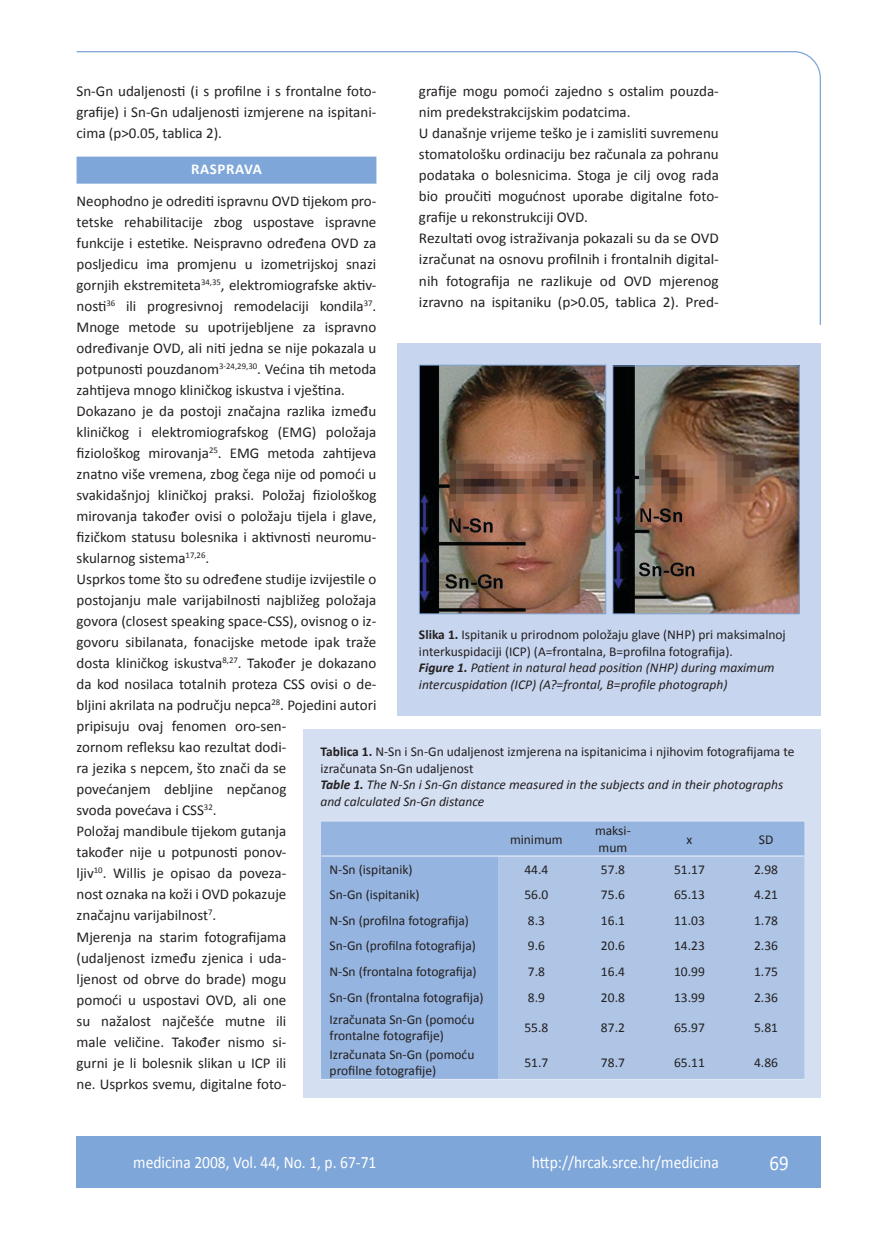
<style>
.page{position:relative;width:872px;height:1234px;background:#fff}
.page>*{position:absolute;margin:0;border:0;box-sizing:border-box;transform-origin:0 0}
.t1{font:21px "Calibri";color:#fff;scale:.9 1}
.t2{font:17.25px "Calibri";color:#fff;scale:.9 1}
.t3{font:15px/21px "Calibri";color:#231f20}
.t4{font:700 15px "Calibri";color:#fff}
.t5{font:13.5px/16.5px "Calibri";color:#231f20}
.s1{font-weight:700}
.s2{font-weight:700;font-style:italic}
.s3{font-style:italic}
</style>
<div class="page">
<div style="left:303px;top:729px;width:518px;height:368px;background:#d4dff2"></div>
<div style="left:321px;top:821px;width:483px;height:257px;background:#95b4df"></div>
<div style="left:498px;top:855px;width:306px;height:223px;background:#aec5e6"></div>
<hr style="left:320px;top:820px;width:178px;height:1px;background:#e1e8f5">
<hr style="left:498px;top:820px;width:76px;height:1px;background:#e1e8f5">
<hr style="left:574px;top:820px;width:77px;height:1px;background:#e1e8f5">
<hr style="left:651px;top:820px;width:77px;height:1px;background:#e1e8f5">
<hr style="left:728px;top:820px;width:77px;height:1px;background:#e1e8f5">
<hr style="left:322px;top:855px;width:176px;height:1px;background:#e1e8f5">
<hr style="left:498px;top:855px;width:76px;height:1px;background:#e1e8f5">
<hr style="left:574px;top:855px;width:77px;height:1px;background:#e1e8f5">
<hr style="left:651px;top:855px;width:77px;height:1px;background:#e1e8f5">
<hr style="left:728px;top:855px;width:75px;height:1px;background:#e1e8f5">
<hr style="left:320px;top:1078px;width:178px;height:1px;background:#e1e8f5">
<hr style="left:498px;top:1078px;width:76px;height:1px;background:#e1e8f5">
<hr style="left:574px;top:1078px;width:77px;height:1px;background:#e1e8f5">
<hr style="left:651px;top:1078px;width:77px;height:1px;background:#e1e8f5">
<hr style="left:728px;top:1078px;width:77px;height:1px;background:#e1e8f5">
<div style="left:398px;top:343px;width:423px;height:372px;background:#c7d5ee"></div>
<img style="left:421px;top:366px;width:183px;height:246px">
<div style="left:419px;top:364px;width:187px;height:250px;border:1px solid #7ea6d8"></div>
<img style="left:614px;top:367px;width:183px;height:245px">
<div style="left:612px;top:365px;width:187px;height:249px;border:1px solid #7ea6d8"></div>
<svg style="left:76px;top:51px;width:745px;height:274px"></svg>
<div style="left:77px;top:1135px;width:744px;height:51px;background:#7ea6d8"></div>
<p class="t3" style="left:77px;top:80px;width:301px;text-align:justify">Sn-Gn udaljenosti (i s profilne i s frontalne foto&shy;grafije) i Sn-Gn udaljenosti izmjerene na ispitani&shy;cima (p&gt;0.05, tablica 2).</p>
<p class="t4" style="left:191px;top:160px;width:19px">RASPRA</p>
<p class="t4" style="left:244px;top:160px;width:18px">VA</p>
<p class="t3" style="left:77px;top:190px;width:301px">Neophodno je odrediti ispravnu OVD tijekom pro&shy;tetske rehabilitacije zbog uspostave ispravne funkcije i estetike. Neispravno određena OVD za posljedicu ima promjenu u izometrijskoj snazi gornjih ekstremiteta<sup>34,35</sup>, elektromiografske aktiv&shy;nosti<sup>36</sup> ili progresivnoj remodelaciji kondila<sup>37</sup>.<br>Mnoge metode su upotrijebljene za ispravno određivanje OVD, ali niti jedna se nije pokazala u potpunosti pouzdanom<sup>3-24,29,30</sup>. Većina tih metoda zahtijeva mnogo kliničkog iskustva i vještina.<br>Dokazano je da postoji značajna razlika između kliničkog i elektromiografskog (EMG) položaja fiziološkog mirovanja<sup>25</sup>. EMG metoda zahtijeva znatno više vremena, zbog čega nije od pomoći u svakidašnjoj kliničkoj praksi. Položaj fiziološkog mirovanja također ovisi o položaju tijela i glave, fizičkom statusu bolesnika i aktivnosti neuromu&shy;skularnog sistema<sup>17,26</sup>.<br>Usprkos tome što su određene studije izvijestile o postojanju male varijabilnosti najbližeg položaja govora (closest speaking space-CSS), ovisnog o iz&shy;govoru sibilanata, fonacijske metode ipak traže dosta kliničkog iskustva<sup>8,27</sup>. Također je dokazano da kod nosilaca totalnih proteza CSS ovisi o de&shy;bljini akrilata na području nepca<sup>28</sup>. Pojedini autori pripisuju ovaj fenomen oro-sen-<br>zornom refleksu kao rezultat dodi-<br>ra jezika s nepcem, što znači da se<br>povećanjem debljine nepčanog<br>svoda povećava i CSS<sup>32</sup>.<br>Položaj mandibule tijekom gutanja<br>također nije u potpunosti ponov-<br>ljiv<sup>10</sup>. Willis je opisao da poveza-<br>nost oznaka na koži i OVD pokazuje<br>značajnu varijabilnost<sup>7</sup>.<br>Mjerenja na starim fotografijama<br>(udaljenost između zjenica i uda-<br>ljenost od obrve do brade) mogu<br>pomoći u uspostavi OVD, ali one<br>su nažalost najčešće mutne ili<br>male veličine. Također nismo si-<br>gurni je li bolesnik slikan u ICP ili<br>ne. Usprkos svemu, digitalne foto-</p>
<p class="t3" style="left:419px;top:80px;width:301px">grafije mogu pomoći zajedno s ostalim pouzda&shy;nim predekstrakcijskim podatcima.<br>U današnje vrijeme teško je i zamisliti suvremenu stomatološku ordinaciju bez računala za pohranu podataka o bolesnicima. Stoga je cilj ovog rada bio proučiti mogućnost uporabe digitalne foto&shy;grafije u rekonstrukciji OVD.<br>Rezultati ovog istraživanja pokazali su da se OVD izračunat na osnovu profilnih i frontalnih digital&shy;nih fotografija ne razlikuje od OVD mjerenog izravno na ispitaniku (p&gt;0.05, tablica 2). Pred-</p>
<p class="t5" style="left:419px;top:625px;width:368px"><span class="s1">SLIKA 1.</span> Ispitanik u prirodnom položaju glave (NHP) pri maksimalnoj interkuspidaciji (ICP) (A=frontalna, B=profilna fotografija).<br><span class="s2">Figure 1.</span> <span class="s3">Patient in natural head position (NHP) during maximum intercuspidation (ICP) (A?=frontal, B=profile photograph)</span></p>
<p class="t5" style="left:320px;top:742px;width:475px"><span class="s1">TABLICA 1.</span> N-Sn i Sn-Gn udaljenost izmjerena na ispitanicima i njihovim fotografijama te izračunata Sn-Gn udaljenost<br><span class="s2">Table 1.</span> <span class="s3">The N-Sn i Sn-Gn distance measured in the subjects and in their photographs and calculated Sn-Gn distance</span></p>
<p class="t5" style="left:510px;top:830px;width:54px">minimum</p>
<p class="t5" style="left:595px;top:821px;width:37px">maksi&shy;mum</p>
<p class="t5" style="left:686px;top:830px;width:7px">x</p>
<p class="t5" style="left:759px;top:830px;width:16px">SD</p>
<p class="t5" style="left:329px;top:860px;width:85px">N-Sn (ispitanik)</p>
<p class="t5" style="left:524px;top:860px;width:25px">44.4</p>
<p class="t5" style="left:601px;top:860px;width:25px">57.8</p>
<p class="t5" style="left:674px;top:860px;width:32px">51.17</p>
<p class="t5" style="left:754px;top:860px;width:25px">2.98</p>
<p class="t5" style="left:329px;top:885px;width:91px">Sn-Gn (ispitanik)</p>
<p class="t5" style="left:524px;top:885px;width:25px">56.0</p>
<p class="t5" style="left:601px;top:885px;width:25px">75.6</p>
<p class="t5" style="left:674px;top:885px;width:32px">65.13</p>
<p class="t5" style="left:754px;top:885px;width:25px">4.21</p>
<p class="t5" style="left:329px;top:911px;width:141px">N-Sn (profilna fotografija)</p>
<p class="t5" style="left:528px;top:911px;width:19px">8.3</p>
<p class="t5" style="left:601px;top:911px;width:25px">16.1</p>
<p class="t5" style="left:674px;top:911px;width:32px">11.03</p>
<p class="t5" style="left:754px;top:911px;width:25px">1.78</p>
<p class="t5" style="left:329px;top:936px;width:148px">Sn-Gn (profilna fotografija)</p>
<p class="t5" style="left:528px;top:936px;width:19px">9.6</p>
<p class="t5" style="left:601px;top:936px;width:25px">20.6</p>
<p class="t5" style="left:674px;top:936px;width:32px">14.23</p>
<p class="t5" style="left:754px;top:936px;width:25px">2.36</p>
<p class="t5" style="left:329px;top:962px;width:149px">N-Sn (frontalna fotografija)</p>
<p class="t5" style="left:528px;top:962px;width:19px">7.8</p>
<p class="t5" style="left:601px;top:962px;width:25px">16.4</p>
<p class="t5" style="left:674px;top:962px;width:32px">10.99</p>
<p class="t5" style="left:754px;top:962px;width:25px">1.75</p>
<p class="t5" style="left:329px;top:987px;width:155px">Sn-Gn (frontalna fotografija)</p>
<p class="t5" style="left:528px;top:987px;width:19px">8.9</p>
<p class="t5" style="left:601px;top:987px;width:25px">20.8</p>
<p class="t5" style="left:674px;top:987px;width:32px">13.99</p>
<p class="t5" style="left:754px;top:987px;width:25px">2.36</p>
<p class="t5" style="left:329px;top:1009px;width:146px">Izračunata Sn-Gn (pomoću frontalne fotografije)</p>
<p class="t5" style="left:524px;top:1018px;width:25px">55.8</p>
<p class="t5" style="left:601px;top:1018px;width:25px">87.2</p>
<p class="t5" style="left:674px;top:1018px;width:32px">65.97</p>
<p class="t5" style="left:754px;top:1018px;width:25px">5.81</p>
<p class="t5" style="left:329px;top:1045px;width:146px">Izračunata Sn-Gn (pomoću profilne fotografije)</p>
<p class="t5" style="left:524px;top:1053px;width:25px">51.7</p>
<p class="t5" style="left:601px;top:1053px;width:25px">78.7</p>
<p class="t5" style="left:674px;top:1053px;width:32px">65.11</p>
<p class="t5" style="left:754px;top:1053px;width:25px">4.86</p>
<p class="t2" style="left:133px;top:1151px;width:272px">medicina 2008, Vol. 44, No. 1, p. 67-71</p>
<p class="t2" style="left:532px;top:1151px;width:209px">http://hrcak.srce.hr/medicina</p>
<h1 class="t1" style="left:769px;top:1149px;width:23px">69</h1>
</div>
